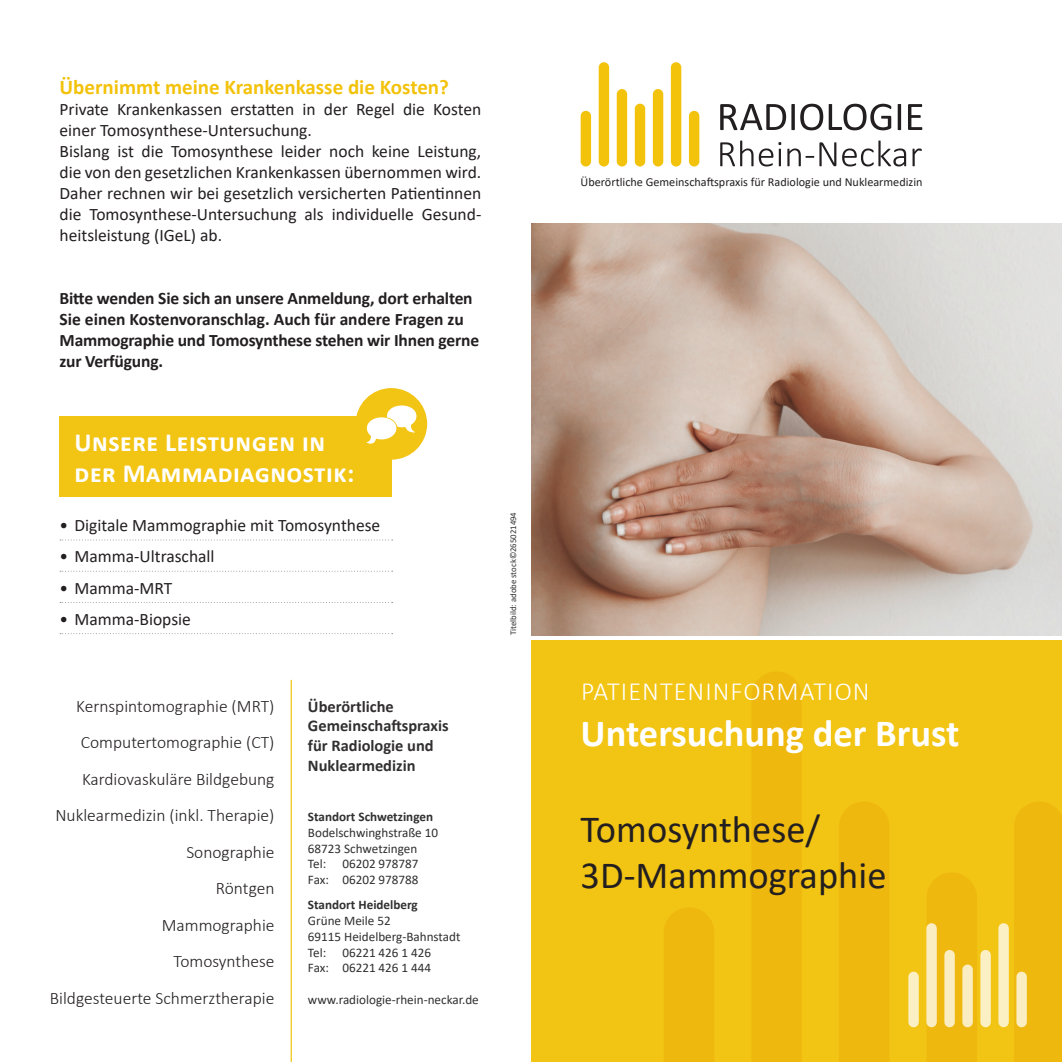
<style>
.page{position:relative;width:1062px;height:1062px;background:#fff}
.page>*{position:absolute;margin:0;border:0;box-sizing:border-box;transform-origin:0 0}
.t1{font:38.5px/46.2px "Calibri";color:#231f20}
.t2{font:700 38.5px "Calibri";color:#fff}
.t3{font:700 26.25px/31.5px "Calibri";letter-spacing:.02em;color:#fff}
.t4{font:300 26.25px "Calibri";letter-spacing:.04em;color:#fff}
.t5{font:700 21px "Calibri";color:#f3c20b}
.Absatzformat_1{font:17.5px/21px "Calibri";color:#231f20}
.t6{font:300 17.5px "Calibri";color:#231f20}
.t7{font:700 17.5px/21px "Calibri";letter-spacing:-.01em;color:#231f20}
.t8{font:700 16.45px/19.6px "Calibri";color:#312f30}
.t9{font:13.12px "Calibri";color:#312f30}
.t10{font:700 13.12px "Calibri";color:#312f30}
.t11{font:12.25px "Calibri";color:#231f20}
.t12{font:8.75px "Calibri";color:#312f30}
</style>
<div class="page">
<img style="left:531px;top:223px;width:531px;height:412px">
<div style="left:531px;top:640px;width:531px;height:422px;background:#f2c414"></div>
<div style="left:664px;top:908px;width:50px;height:154px;background:#efb80f"></div>
<div style="left:752px;top:672px;width:50px;height:390px;background:#efb80f"></div>
<div style="left:1014px;top:802px;width:48px;height:260px;background:#efb80f"></div>
<div style="left:839px;top:802px;width:50px;height:260px;background:#efb80f"></div>
<div style="left:927px;top:873px;width:50px;height:189px;background:#efb80f"></div>
<hr style="left:291px;top:680px;width:1px;height:382px;background:#f2c414">
<div style="left:580px;top:111px;width:11px;height:55px;background:#f3c20b;border-radius:5px"></div>
<div style="left:598px;top:62px;width:11px;height:104px;background:#f3c20b;border-radius:5px"></div>
<div style="left:689px;top:111px;width:10px;height:55px;background:#f3c20b;border-radius:5px"></div>
<div style="left:671px;top:62px;width:10px;height:104px;background:#f3c20b;border-radius:5px"></div>
<div style="left:653px;top:89px;width:10px;height:77px;background:#f3c20b;border-radius:5px"></div>
<div style="left:617px;top:89px;width:10px;height:77px;background:#f3c20b;border-radius:5px"></div>
<div style="left:635px;top:104px;width:10px;height:62px;background:#f3c20b;border-radius:5px"></div>
<svg style="left:720px;top:104px;width:171px;height:26px"></svg>
<svg style="left:897px;top:104px;width:4px;height:26px"></svg>
<svg style="left:908px;top:104px;width:14px;height:26px"></svg>
<svg style="left:720px;top:140px;width:61px;height:26px"></svg>
<svg style="left:787px;top:142px;width:49px;height:24px"></svg>
<svg style="left:842px;top:140px;width:64px;height:26px"></svg>
<svg style="left:912px;top:148px;width:9px;height:18px"></svg>
<div style="left:908px;top:971px;width:10px;height:56px;background:#fbf0c4;border-radius:5px"></div>
<div style="left:926px;top:923px;width:10px;height:104px;background:#faedc2;border-radius:5px"></div>
<div style="left:1016px;top:971px;width:10px;height:56px;background:#faedc2;border-radius:5px"></div>
<div style="left:998px;top:923px;width:10px;height:104px;background:#fbf0c4;border-radius:5px"></div>
<div style="left:980px;top:950px;width:10px;height:77px;background:#fbf0c4;border-radius:5px"></div>
<div style="left:944px;top:950px;width:10px;height:77px;background:#faedc2;border-radius:5px"></div>
<div style="left:962px;top:964px;width:10px;height:63px;background:#faedc2;border-radius:5px"></div>
<svg style="left:60px;top:539px;width:333px;height:1px"></svg>
<svg style="left:60px;top:571px;width:333px;height:1px"></svg>
<svg style="left:60px;top:602px;width:333px;height:1px"></svg>
<svg style="left:60px;top:633px;width:333px;height:1px"></svg>
<div style="left:60px;top:416px;width:332px;height:81px;background:#f2c414"></div>
<div style="left:355px;top:388px;width:72px;height:71px;background:#f2c414;border-radius:50%"></div>
<p class="t5" style="left:60px;top:72px;width:391px">Übernimmt meine Krankenkasse die Kosten?</p>
<p class="Absatzformat_1" style="left:60px;top:98px;width:423px">Private Krankenkassen erstatten in der Regel die Kosten einer Tomosynthese-Untersuchung.</p>
<p class="Absatzformat_1" style="left:60px;top:140px;width:423px">Bislang ist die Tomosynthese leider noch keine Leistung, die von den gesetzlichen Krankenkassen übernommen wird.</p>
<p class="Absatzformat_1" style="left:60px;top:182px;width:423px;text-align:justify">Daher rechnen wir bei gesetzlich versicherten Patientinnen die Tomosynthese-Untersuchung als individuelle Gesund&shy;heitsleistung (IGeL) ab.</p>
<p class="t7" style="left:60px;top:287px;width:421px">Bitte wenden Sie sich an unsere Anmeldung, dort erhalten Sie einen Kostenvoranschlag. Auch für andere Fragen zu Mammographie und Tomosynthese stehen wir Ihnen gerne zur Verfügung.</p>
<p class="t3" style="left:74px;top:426px;width:281px">Unsere Leistungen in der Mammadiagnostik:</p>
<p class="Absatzformat_1" style="left:60px;top:514px;width:322px">• Digitale Mammographie mit Tomosynthese</p>
<p class="Absatzformat_1" style="left:60px;top:546px;width:156px">• Mamma-Ultraschall</p>
<p class="Absatzformat_1" style="left:60px;top:577px;width:114px">• Mamma-MRT</p>
<p class="Absatzformat_1" style="left:60px;top:608px;width:133px">• Mamma-Biopsie</p>
<p class="t6" style="left:76px;top:695px;width:200px">Kernspintomographie (MRT)</p>
<p class="t6" style="left:81px;top:731px;width:195px">Computertomographie (CT)</p>
<p class="t6" style="left:82px;top:768px;width:194px">Kardiovaskuläre Bildgebung</p>
<p class="t6" style="left:55px;top:804px;width:220px">Nuklearmedizin (inkl. Therapie)</p>
<p class="t6" style="left:186px;top:841px;width:90px">Sonographie</p>
<p class="t6" style="left:216px;top:877px;width:60px">Röntgen</p>
<p class="t6" style="left:162px;top:914px;width:114px">Mammographie</p>
<p class="t6" style="left:173px;top:950px;width:102px">Tomosynthese</p>
<p class="t6" style="left:50px;top:987px;width:226px">Bildgesteuerte Schmerztherapie</p>
<p class="t8" style="left:308px;top:696px;width:142px">Überörtliche<br>Gemeinschaftspraxis für Radiologie und<br>Nuklearmedizin</p>
<p class="t10" style="left:308px;top:807px;width:127px">Standort Schwetzingen</p>
<p class="t9" style="left:308px;top:823px;width:132px">Bodelschwinghstraße 10</p>
<p class="t9" style="left:308px;top:839px;width:111px">68723 Schwetzingen</p>
<p class="t9" style="left:308px;top:855px;width:112px">Tel: 06202 978787</p>
<p class="t9" style="left:308px;top:870px;width:112px">Fax: 06202 978788</p>
<p class="t10" style="left:308px;top:895px;width:111px">Standort Heidelberg</p>
<p class="t9" style="left:308px;top:911px;width:84px">Grüne Meile 52</p>
<p class="t9" style="left:308px;top:927px;width:154px">69115 Heidelberg-Bahnstadt</p>
<p class="t9" style="left:308px;top:943px;width:125px">Tel: 06221 426 1 426</p>
<p class="t9" style="left:308px;top:958px;width:125px">Fax: 06221 426 1 444</p>
<p class="t9" style="left:308px;top:990px;width:172px">www.radiologie-rhein-neckar.de</p>
<p class="t12" style="left:507px;top:635px;width:125px;rotate:-90deg">Titelbild: adobe stock©265021494</p>
<p class="t11" style="left:580px;top:173px;width:343px">Überörtliche Gemeinschaftspraxis für Radiologie und Nuklearmedizin</p>
<p class="t4" style="left:581px;top:674px;width:290px">PATIENTENINFORMATION</p>
<p class="t2" style="left:580px;top:705px;width:380px">Untersuchung der Brust</p>
<p class="t1" style="left:580px;top:804px;width:307px">Tomosynthese/<br>3D-Mammographie</p>
</div>
